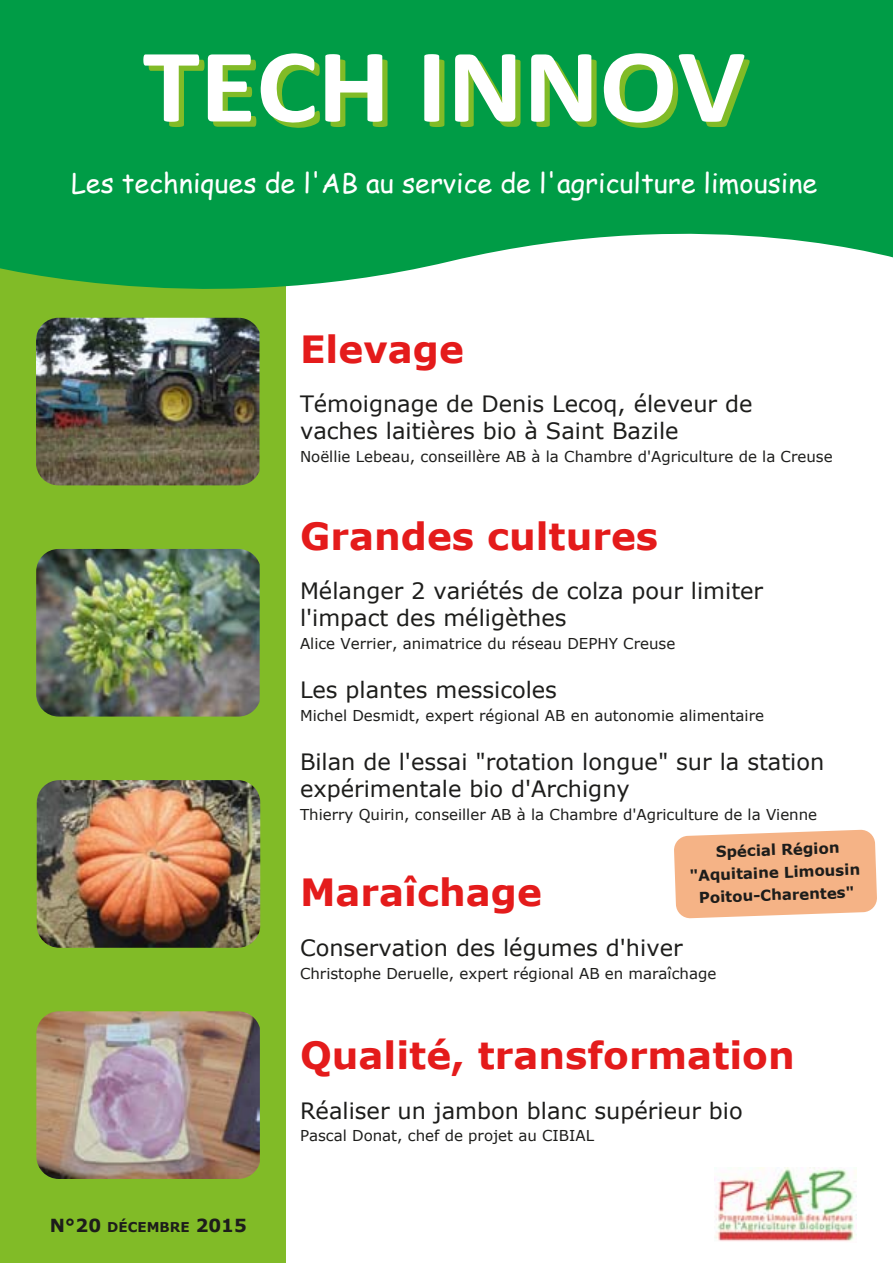
<style>
.page{position:relative;width:893px;height:1263px;background:#fff}
.page>*{position:absolute;margin:0;border:0;box-sizing:border-box;transform-origin:0 0}
.t1{font:700 37.5px "Verdana";color:#e41b1b}
.t2{font:27px "Comic Sans MS";color:#fff}
.t3{font:22.5px/27px "Verdana";color:#1d1d1b}
.t4{font:700 18px "Verdana";color:#1d1d1b}
.t5{font:15px "Verdana";color:#1d1d1b}
.t6{font:700 15px/22.5px "Verdana";color:#1d1d1b;text-align:center}
.s1{font-size:13.5px}
</style>
<div class="page">
<div style="left:0;top:0;width:285px;height:1263px;background:#81bb27"></div>
<svg style="left:0;top:0;width:893px;height:323px;fill:#009c46"></svg>
<svg style="left:143px;top:53px;width:245px;height:75px"></svg>
<svg style="left:424px;top:54px;width:20px;height:73px"></svg>
<svg style="left:455px;top:54px;width:65px;height:73px"></svg>
<svg style="left:531px;top:54px;width:66px;height:73px"></svg>
<svg style="left:604px;top:53px;width:146px;height:75px"></svg>
<img style="left:36px;top:318px;width:223px;height:167px">
<img style="left:36px;top:549px;width:224px;height:168px">
<img style="left:37px;top:780px;width:223px;height:168px">
<img style="left:714px;top:1168px;width:143px;height:73px">
<img style="left:36px;top:1011px;width:224px;height:168px">
<svg style="left:674px;top:829px;width:203px;height:89px;background:#f5ba91"></svg>
<p class="t2" style="left:71px;top:164px;width:748px">Les techniques de l'AB au service de l'agriculture limousine</p>
<p class="t1" style="left:300px;top:325px;width:165px">Elevage</p>
<p class="t3" style="left:300px;top:390px;width:454px">Témoignage de Denis Lecoq, éleveur de vaches laitières bio à Saint Bazile</p>
<p class="t5" style="left:300px;top:447px;width:534px">Noëllie Lebeau, conseillère AB à la Chambre d'Agriculture de la Creuse</p>
<p class="t1" style="left:300px;top:512px;width:360px">Grandes cultures</p>
<p class="t3" style="left:300px;top:577px;width:465px">Mélanger 2 variétés de colza pour limiter l'impact des méligèthes</p>
<p class="t5" style="left:300px;top:634px;width:377px">Alice Verrier, animatrice du réseau DEPHY Creuse</p>
<p class="t3" style="left:300px;top:676px;width:258px">Les plantes messicoles</p>
<p class="t5" style="left:300px;top:706px;width:466px">Michel Desmidt, expert régional AB en autonomie alimentaire</p>
<p class="t3" style="left:300px;top:748px;width:526px">Bilan de l'essai "rotation longue" sur la station expérimentale bio d'Archigny</p>
<p class="t5" style="left:300px;top:805px;width:519px">Thierry Quirin, conseiller AB à la Chambre d'Agriculture de la Vienne</p>
<p class="t6" style="left:688px;top:841px;width:172px;rotate:-2deg">Spécial Région "Aquitaine Limousin<br>Poitou-Charentes"</p>
<p class="t1" style="left:300px;top:869px;width:244px">Maraîchage</p>
<p class="t3" style="left:300px;top:933px;width:384px">Conservation des légumes d'hiver</p>
<p class="t5" style="left:300px;top:963px;width:418px">Christophe Deruelle, expert régional AB en maraîchage</p>
<p class="t4" style="left:50px;top:1214px;width:199px">N°20 <span class="s1">DÉCEMBRE</span> 2015</p>
<p class="t1" style="left:300px;top:1032px;width:496px">Qualité, transformation</p>
<p class="t3" style="left:300px;top:1096px;width:444px">Réaliser un jambon blanc supérieur bio</p>
<p class="t5" style="left:300px;top:1126px;width:296px">Pascal Donat, chef de projet au CIBIAL</p>
</div>
